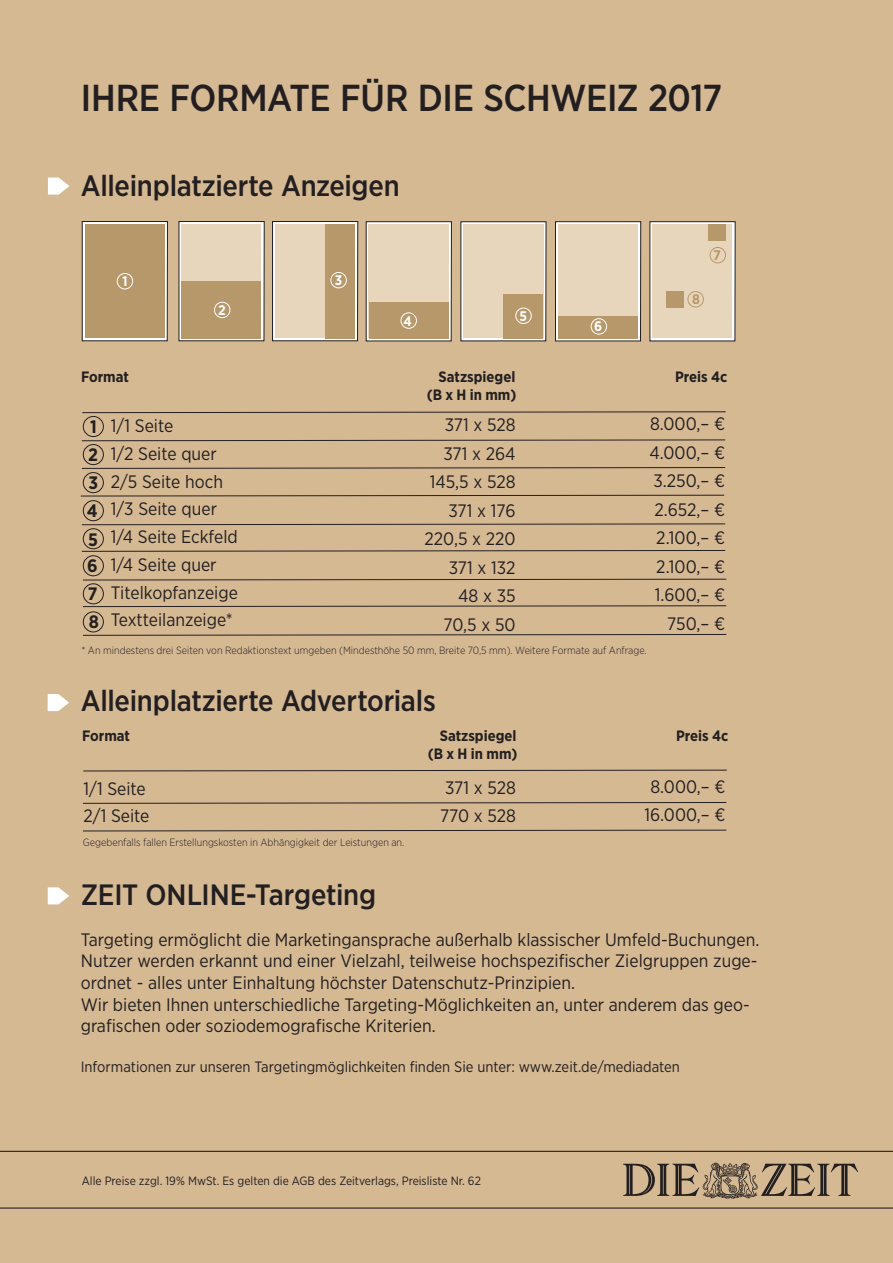
<style>
.page{position:relative;width:893px;height:1263px;background:#d5b993}
.page>*{position:absolute;margin:0;border:0;box-sizing:border-box;transform-origin:0 0}
.t1{font:500 37.5px "Gotham Narrow";letter-spacing:-.01em;color:#231f20}
.t2{font:500 29.4px "Gotham Narrow";letter-spacing:-.01em;color:#231f20}
.t3{font:18px/28.5px "Gotham Narrow";color:#231f20}
.t4{font:700 18px/27.9px "Gotham Narrow";color:#231f20}
.t5{font:15px "Gotham Narrow";color:#231f20}
.t6{font:700 15px "Gotham Narrow";color:#231f20}
.t7{font:700 13.8px "Gotham Narrow";color:#fff}
.t8{font:700 13.8px "Gotham Narrow";color:#b7986a}
.t9{font:12px "Gotham Narrow";color:#231f20}
.t10{font:300 10.5px "Gotham Narrow";color:#231f20}
</style>
<div class="page">
<svg style="left:623px;top:1163px;width:235px;height:36px"></svg>
<hr style="left:0;top:1151px;width:893px;height:1px;background:#231f20">
<hr style="left:0;top:1207px;width:893px;height:1px;background:#231f20">
<svg style="left:48px;top:178px;width:21px;height:17px"></svg>
<svg style="left:48px;top:694px;width:21px;height:17px"></svg>
<svg style="left:48px;top:887px;width:21px;height:17px"></svg>
<svg style="left:83px;top:769px;width:644px;height:3px"></svg>
<svg style="left:82px;top:802px;width:645px;height:2px"></svg>
<svg style="left:83px;top:829px;width:644px;height:3px"></svg>
<svg style="left:82px;top:411px;width:644px;height:2px"></svg>
<svg style="left:81px;top:439px;width:645px;height:2px"></svg>
<svg style="left:81px;top:467px;width:645px;height:2px"></svg>
<svg style="left:80px;top:494px;width:645px;height:3px"></svg>
<svg style="left:81px;top:523px;width:645px;height:2px"></svg>
<svg style="left:81px;top:550px;width:645px;height:2px"></svg>
<svg style="left:83px;top:578px;width:644px;height:3px"></svg>
<svg style="left:82px;top:605px;width:645px;height:2px"></svg>
<svg style="left:82px;top:634px;width:645px;height:2px"></svg>
<div style="left:83px;top:416px;width:21px;height:21px;border:1px solid #231f20;border-radius:50%"></div>
<div style="left:83px;top:444px;width:21px;height:21px;border:1px solid #231f20;border-radius:50%"></div>
<div style="left:83px;top:472px;width:21px;height:21px;border:1px solid #231f20;border-radius:50%"></div>
<div style="left:83px;top:528px;width:21px;height:21px;border:1px solid #231f20;border-radius:50%"></div>
<div style="left:83px;top:555px;width:21px;height:21px;border:1px solid #231f20;border-radius:50%"></div>
<div style="left:83px;top:583px;width:21px;height:21px;border:1px solid #231f20;border-radius:50%"></div>
<div style="left:83px;top:611px;width:21px;height:21px;border:1px solid #231f20;border-radius:50%"></div>
<div style="left:83px;top:500px;width:21px;height:21px;border:1px solid #231f20;border-radius:50%"></div>
<div style="left:82px;top:221px;width:85px;height:120px;background:#fff"></div>
<div style="left:82px;top:221px;width:86px;height:120px;border:1px solid #231f20"></div>
<div style="left:85px;top:224px;width:80px;height:114px;background:#b7986a"></div>
<div style="left:273px;top:221px;width:85px;height:120px;background:#fff"></div>
<div style="left:272px;top:221px;width:86px;height:120px;border:1px solid #231f20"></div>
<div style="left:275px;top:224px;width:58px;height:114px;background:#e8d6bc"></div>
<div style="left:326px;top:224px;width:29px;height:114px;background:#b7986a"></div>
<svg style="left:181px;top:223px;width:82px;height:116px"></svg>
<div style="left:182px;top:224px;width:79px;height:114px;background:#e8d6bc"></div>
<div style="left:181px;top:281px;width:80px;height:57px;background:#b7986a"></div>
<div style="left:366px;top:222px;width:85px;height:119px;background:linear-gradient(to right,#e9d8be,#e6d3b8)"></div>
<div style="left:366px;top:221px;width:86px;height:120px;border:1px solid #231f20"></div>
<div style="left:369px;top:225px;width:80px;height:113px;background:#e8d6bc"></div>
<div style="left:369px;top:302px;width:79px;height:37px;background:#b7986a"></div>
<svg style="left:462px;top:223px;width:82px;height:116px"></svg>
<div style="left:463px;top:225px;width:81px;height:113px;background:#e8d6bc"></div>
<div style="left:503px;top:294px;width:40px;height:45px;background:#b7986a"></div>
<svg style="left:557px;top:223px;width:82px;height:116px"></svg>
<div style="left:555px;top:221px;width:86px;height:120px;border:1px solid #231f20"></div>
<div style="left:558px;top:225px;width:80px;height:113px;background:#e8d6bc"></div>
<div style="left:559px;top:316px;width:79px;height:22px;background:#b7986a"></div>
<div style="left:650px;top:222px;width:85px;height:119px;background:#fff"></div>
<div style="left:652px;top:225px;width:80px;height:113px;background:#e8d6bc"></div>
<div style="left:708px;top:224px;width:17px;height:16px;background:#b7986a"></div>
<div style="left:117px;top:273px;width:16px;height:16px;border:1px solid #fff;border-radius:50%"></div>
<div style="left:214px;top:302px;width:16px;height:16px;border:1px solid #fff;border-radius:50%"></div>
<div style="left:331px;top:272px;width:16px;height:16px;border:1px solid #fff;border-radius:50%"></div>
<div style="left:515px;top:308px;width:16px;height:16px;border:1px solid #fff;border-radius:50%"></div>
<div style="left:591px;top:318px;width:16px;height:16px;border:1px solid #fff;border-radius:50%"></div>
<div style="left:710px;top:247px;width:16px;height:16px;border:1px solid #b7986a;border-radius:50%"></div>
<div style="left:688px;top:291px;width:16px;height:16px;border:1px solid #b7986a;border-radius:50%"></div>
<div style="left:401px;top:313px;width:16px;height:16px;border:1px solid #fff;border-radius:50%"></div>
<div style="left:666px;top:291px;width:17px;height:16px;background:#b7986a"></div>
<h1 class="t1" style="left:81px;top:74px;width:643px">IHRE FORMATE FÜR DIE SCHWEIZ 2017</h1>
<h2 class="t2" style="left:81px;top:167px;width:320px">Alleinplatzierte Anzeigen</h2>
<p class="t7" style="left:122px;top:272px;width:7px">1</p>
<p class="t7" style="left:218px;top:301px;width:9px">2</p>
<p class="t7" style="left:335px;top:271px;width:9px">3</p>
<p class="t7" style="left:404px;top:312px;width:10px">4</p>
<p class="t7" style="left:519px;top:307px;width:9px">5</p>
<p class="t7" style="left:594px;top:317px;width:10px">6</p>
<p class="t8" style="left:692px;top:290px;width:9px">8</p>
<p class="t8" style="left:714px;top:246px;width:9px">7</p>
<p class="t6" style="left:81px;top:367px;width:49px">Format</p>
<p class="t6" style="left:439px;top:367px;width:78px">Satzspiegel</p>
<p class="t6" style="left:675px;top:367px;width:54px">Preis 4c</p>
<p class="t6" style="left:427px;top:385px;width:91px">(B x H in mm)</p>
<p class="t4" style="left:88px;top:412px;width:12px;text-align:justify">1<br>2<br>3</p>
<p class="t4" style="left:87px;top:497px;width:12px">4</p>
<p class="t4" style="left:87px;top:526px;width:12px;line-height:26.4px">5<br>6</p>
<p class="t4" style="left:88px;top:580px;width:12px">7<br>8</p>
<p class="t3" style="left:111px;top:412px;width:129px;line-height:27.8px">1/1 Seite<br>1/2 Seite quer<br>2/5 Seite hoch<br>1/3 Seite quer<br>1/4 Seite Eckfeld<br>1/4 Seite quer<br>Titelkopfanzeige<br>Textteilanzeige*</p>
<p class="t3" style="left:424px;top:410px;width:93px;text-align:right">371 x 528<br>371 x 264<br>145,5 x 528<br>371 x 176<br>220,5 x 220<br>371 x 132<br>48 x 35<br>70,5 x 50</p>
<p class="t3" style="left:649px;top:409px;width:77px;text-align:right">8.000,– €<br>4.000,– €<br>3.250,– €<br>2.652,– €<br>2.100,– €<br>2.100,– €<br>1.600,– €<br>750,– €</p>
<p class="t10" style="left:81px;top:643px;width:567px">* An mindestens drei Seiten von Redaktionstext umgeben (Mindesthöhe 50 mm, Breite 70,5 mm). Weitere Formate auf Anfrage.</p>
<h2 class="t2" style="left:81px;top:682px;width:357px">Alleinplatzierte Advertorials</h2>
<p class="t6" style="left:82px;top:726px;width:49px">Format</p>
<p class="t6" style="left:440px;top:726px;width:78px">Satzspiegel</p>
<p class="t6" style="left:676px;top:726px;width:54px">Preis 4c</p>
<p class="t6" style="left:428px;top:744px;width:91px">(B x H in mm)</p>
<p class="t3" style="left:83px;top:774px;width:68px;line-height:27.8px">1/1 Seite<br>2/1 Seite</p>
<p class="t3" style="left:440px;top:773px;width:77px">371 x 528<br>770 x 528</p>
<p class="t3" style="left:644px;top:772px;width:82px;text-align:center">8.000,– €<br>16.000,– €</p>
<p class="t10" style="left:83px;top:836px;width:323px">Gegebenfalls fallen Erstellungskosten in Abhängigkeit der Leistungen an.</p>
<h2 class="t2" style="left:81px;top:876px;width:297px">ZEIT ONLINE-Targeting</h2>
<p class="t3" style="left:81px;top:928px;width:680px;line-height:21.6px">Targeting ermöglicht die Marketingansprache außerhalb klassischer Umfeld-Buchungen.<br>Nutzer werden erkannt und einer Vielzahl, teilweise hochspezifischer Zielgruppen zuge&shy;ordnet - alles unter Einhaltung höchster Datenschutz-Prinzipien.<br>Wir bieten Ihnen unterschiedliche Targeting-Möglichkeiten an, unter anderem das geo&shy;grafischen oder soziodemografische Kriterien.</p>
<p class="t5" style="left:81px;top:1057px;width:601px">Informationen zur unseren Targetingmöglichkeiten finden Sie unter: www.zeit.de/mediadaten</p>
<p class="t9" style="left:82px;top:1174px;width:401px">Alle Preise zzgl. 19% MwSt. Es gelten die AGB des Zeitverlags, Preisliste Nr. 62</p>
</div>
